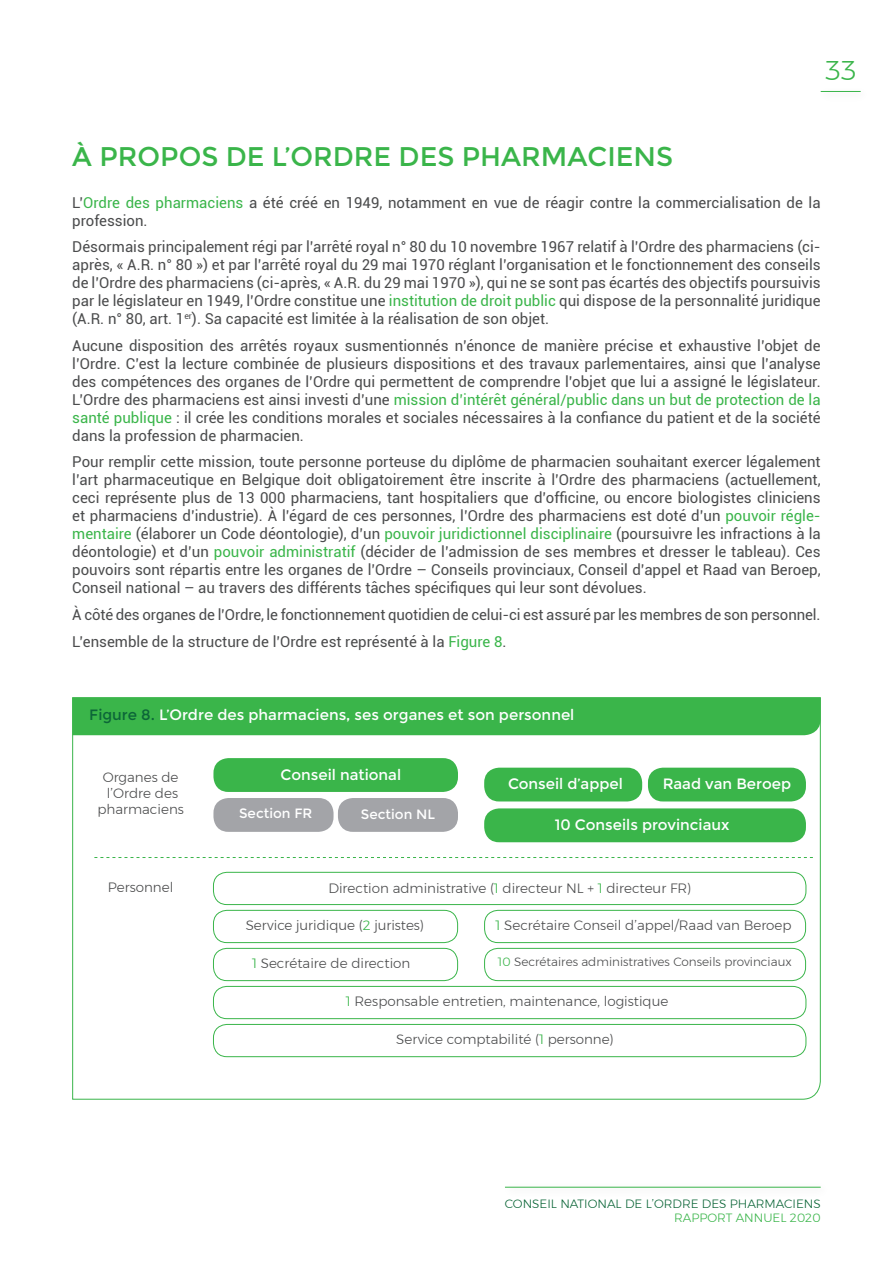
<style>
.page{position:relative;width:893px;height:1263px;background:#fff}
.page>*{position:absolute;margin:0;border:0;box-sizing:border-box;transform-origin:0 0}
.GRAND_TITRE{font:27px "Montserrat";color:#3ab54a}
.t1{font:300 27px "Gontserrat";color:#3ab54a}
.t2{font:15px/18px "Roboto";color:#4b4c4d;text-align:justify}
.t3{font:15px "Montserrat";color:#fff}
.t4{font:300 13.5px "Gontserrat";color:#4b4c4d}
.t5{font:13.5px "Montserrat";color:#fff}
.t6{font:300 12px "Gontserrat";color:#4b4c4d}
.t7{font:300 12px "Gontserrat";color:#0c6638}
.t8{font:300 12px "Gontserrat";color:#3ab54a}
.s1{color:#3ab54a}
.s2{color:#0c6638}
</style>
<div class="page">
<div style="left:501px;top:1181px;width:330px;height:18px;background:#231f20;opacity:.25"></div>
<hr style="left:505px;top:1187px;width:316px;height:1px;background:#3ab54a">
<hr style="left:821px;top:91px;width:40px;height:1px;background:#3ab54a">
<svg style="left:72px;top:735px;width:749px;height:365px"></svg>
<div style="left:72px;top:697px;width:749px;height:38px;background:#3ab54a"></div>
<div style="left:213px;top:798px;width:121px;height:34px;background:#a3a4a8;border-radius:15px"></div>
<div style="left:484px;top:808px;width:322px;height:34px;background:#3ab54a;border-radius:15px"></div>
<div style="left:338px;top:798px;width:120px;height:34px;background:#a3a4a8;border-radius:15px"></div>
<div style="left:648px;top:768px;width:158px;height:33px;background:#3ab54a;border-radius:15px"></div>
<div style="left:213px;top:758px;width:245px;height:34px;background:#3ab54a;border-radius:15px"></div>
<div style="left:484px;top:768px;width:158px;height:33px;background:#3ab54a;border-radius:15px"></div>
<svg style="left:94px;top:857px;width:719px;height:1px"></svg>
<div style="left:213px;top:872px;width:593px;height:33px;border:1px solid #3ab54a;border-radius:13px"></div>
<div style="left:213px;top:910px;width:245px;height:33px;border:1px solid #3ab54a;border-radius:13px"></div>
<div style="left:484px;top:910px;width:322px;height:33px;border:1px solid #3ab54a;border-radius:13px"></div>
<div style="left:213px;top:948px;width:245px;height:33px;border:1px solid #3ab54a;border-radius:13px"></div>
<div style="left:484px;top:948px;width:322px;height:33px;border:1px solid #3ab54a;border-radius:13px"></div>
<div style="left:213px;top:986px;width:593px;height:33px;border:1px solid #3ab54a;border-radius:14px"></div>
<div style="left:213px;top:1024px;width:593px;height:33px;border:1px solid #3ab54a;border-radius:13px"></div>
<h1 class="t1" style="left:825px;top:50px;width:33px">33</h1>
<p class="GRAND_TITRE" style="left:72px;top:141px;width:602px">À PROPOS DE L’ORDRE DES PHARMACIENS</p>
<p class="t2" style="left:72px;top:193px;width:750px">L’<span class="s1">Ordre des pharmaciens</span> a été créé en 1949, notamment en vue de réagir contre la commercialisation de la profession.</p>
<p class="t2" style="left:72px;top:238px;width:750px">Désormais principalement régi par l’arrêté royal n° 80 du 10 novembre 1967 relatif à l’Ordre des pharmaciens (ci&shy;après, « A.R. n° 80 ») et par l’arrêté royal du 29 mai 1970 réglant l’organisation et le fonctionnement des conseils de l’Ordre des pharmaciens (ci-après, « A.R. du 29 mai 1970 »), qui ne se sont pas écartés des objectifs poursuivis par le législateur en 1949, l’Ordre constitue une <span class="s1">institution de droit public</span> qui dispose de la personnalité juridique (A.R. n° 80, art. 1<sup>er</sup>). Sa capacité est limitée à la réalisation de son objet.</p>
<p class="t2" style="left:72px;top:336px;width:750px">Aucune disposition des arrêtés royaux susmentionnés n’énonce de manière précise et exhaustive l’objet de l’Ordre. C’est la lecture combinée de plusieurs dispositions et des travaux parlementaires, ainsi que l’analyse des compétences des organes de l’Ordre qui permettent de comprendre l’objet que lui a assigné le législateur.<br>L’Ordre des pharmaciens est ainsi investi d’une <span class="s1">mission d’intérêt général/public dans un but de protection de la santé publique</span> : il crée les conditions morales et sociales nécessaires à la confiance du patient et de la société dans la profession de pharmacien.</p>
<p class="t2" style="left:72px;top:453px;width:750px">Pour remplir cette mission, toute personne porteuse du diplôme de pharmacien souhaitant exercer légalement l’art pharmaceutique en Belgique doit obligatoirement être inscrite à l’Ordre des pharmaciens (actuellement, ceci représente plus de 13 000 pharmaciens, tant hospitaliers que d’officine, ou encore biologistes cliniciens et pharmaciens d’industrie). À l’égard de ces personnes, l’Ordre des pharmaciens est doté d’un <span class="s1">pouvoir régle&shy;mentaire</span> (élaborer un Code déontologie), d’un <span class="s1">pouvoir juridictionnel disciplinaire</span> (poursuivre les infractions à la déontologie) et d’un <span class="s1">pouvoir administratif</span> (décider de l’admission de ses membres et dresser le tableau). Ces pouvoirs sont répartis entre les organes de l’Ordre – Conseils provinciaux, Conseil d’appel et Raad van Beroep, Conseil national – au travers des différents tâches spécifiques qui leur sont dévolues.</p>
<p class="t2" style="left:72px;top:605px;width:750px">À côté des organes de l’Ordre, le fonctionnement quotidien de celui-ci est assuré par les membres de son personnel.</p>
<p class="t2" style="left:72px;top:632px;width:436px">L’ensemble de la structure de l’Ordre est représenté à la <span class="s1">Figure 8</span>.</p>
<p class="t3" style="left:89px;top:706px;width:487px"><span class="s2">Figure 8.</span> L’Ordre des pharmaciens, ses organes et son personnel</p>
<p class="t4" style="left:103px;top:767px;width:77px">Organes de</p>
<p class="t4" style="left:107px;top:783px;width:73px">l’Ordre des</p>
<p class="t4" style="left:97px;top:799px;width:88px">pharmaciens</p>
<p class="t3" style="left:281px;top:766px;width:122px">Conseil national</p>
<p class="t5" style="left:239px;top:806px;width:75px">Section FR</p>
<p class="t5" style="left:361px;top:806px;width:76px">Section NL</p>
<p class="t3" style="left:508px;top:775px;width:116px">Conseil d’appel</p>
<p class="t3" style="left:663px;top:775px;width:130px">Raad van Beroep</p>
<p class="t3" style="left:555px;top:816px;width:176px">10 Conseils provinciaux</p>
<p class="t4" style="left:108px;top:877px;width:67px">Personnel</p>
<p class="t4" style="left:328px;top:878px;width:364px">Direction administrative (<span class="s1">1</span> directeur NL + <span class="s1">1</span> directeur FR)</p>
<p class="t4" style="left:246px;top:915px;width:180px">Service juridique (<span class="s1">2</span> juristes)</p>
<p class="t4" style="left:496px;top:915px;width:298px"><span class="s1">1</span> Secrétaire Conseil d’appel/Raad van Beroep</p>
<p class="t4" style="left:252px;top:953px;width:160px"><span class="s1">1</span> Secrétaire de direction</p>
<p class="t6" style="left:498px;top:953px;width:295px"><span class="s1">10</span> Secrétaires administratives Conseils provinciaux</p>
<p class="t4" style="left:346px;top:991px;width:324px"><span class="s1">1</span> Responsable entretien, maintenance, logistique</p>
<p class="t4" style="left:396px;top:1029px;width:219px">Service comptabilité (<span class="s1">1</span> personne)</p>
<p class="t7" style="left:505px;top:1194px;width:317px">CONSEIL NATIONAL DE L’ORDRE DES PHARMACIENS</p>
<p class="t8" style="left:674px;top:1209px;width:148px">RAPPORT ANNUEL 2020</p>
</div>
